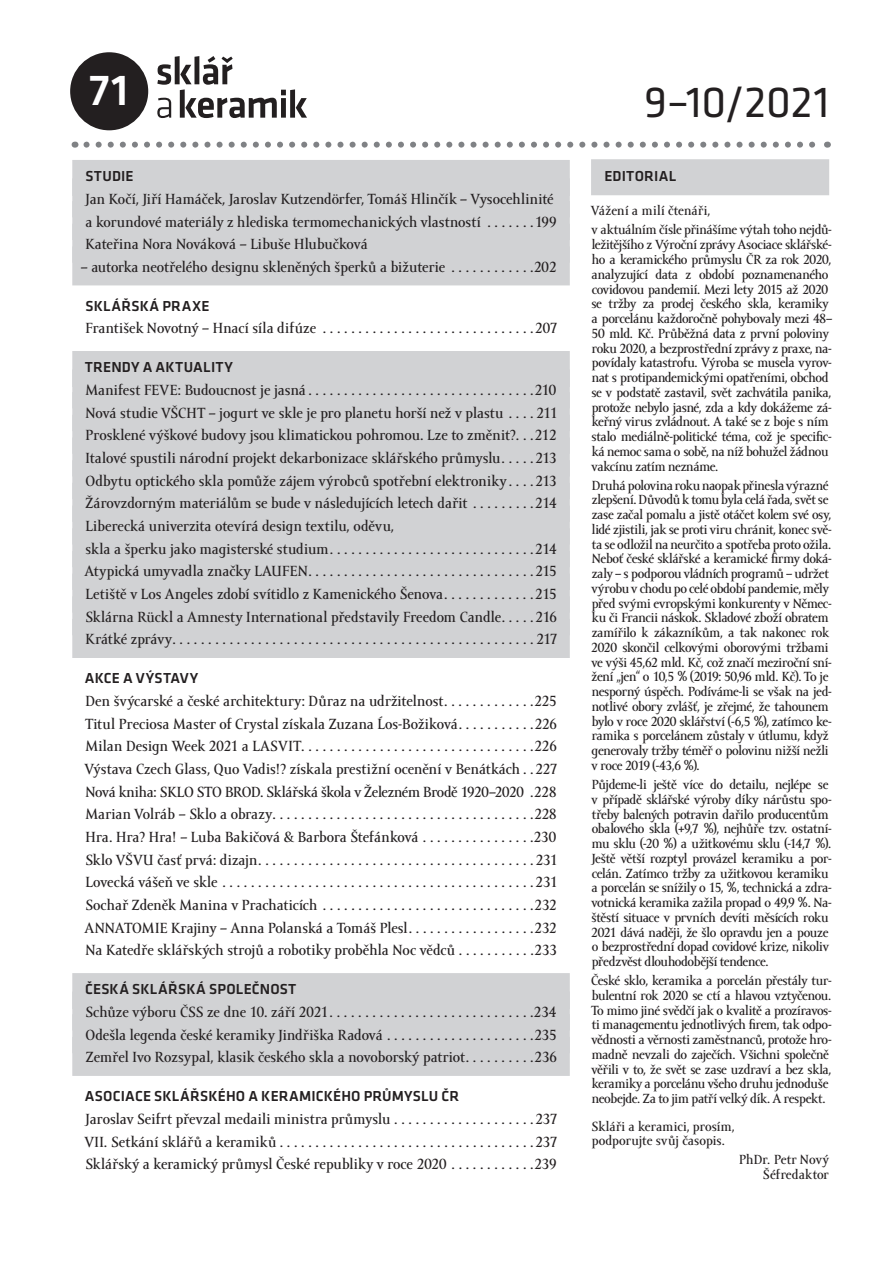
<style>
.page{position:relative;width:893px;height:1263px;background:#fff}
.page>*{position:absolute;margin:0;border:0;box-sizing:border-box;transform-origin:0 0}
.t1{font:45px "Klavika Basic";letter-spacing:-.005em;color:#231f20}
.t2{font:500 45px "Klavika Basic";color:#fff}
.t3{font:15px/22.6px "Amor Serif Text Pro";color:#231f20;text-align:justify}
.t4{font:500 15px "Klavika Basic";letter-spacing:.015em;color:#231f20}
.t5{font:13.5px/14.7px "Amor Serif Text Pro";letter-spacing:-.02em;color:#231f20}
.t6{font:13.5px/14.7px "Amor Serif Text Pro";letter-spacing:.01em;color:#231f20}
</style>
<div class="page">
<div style="left:72px;top:160px;width:498px;height:36px;background:#d1d2d4"></div>
<div style="left:72px;top:178px;width:498px;height:39px;background:#d1d2d4"></div>
<div style="left:72px;top:201px;width:498px;height:39px;background:#d1d2d4"></div>
<div style="left:72px;top:224px;width:498px;height:39px;background:#d1d2d4"></div>
<div style="left:72px;top:246px;width:498px;height:39px;background:#d1d2d4"></div>
<div style="left:72px;top:351px;width:498px;height:36px;background:#d1d2d4"></div>
<div style="left:72px;top:369px;width:498px;height:39px;background:#d1d2d4"></div>
<div style="left:72px;top:392px;width:498px;height:39px;background:#d1d2d4"></div>
<div style="left:72px;top:415px;width:498px;height:39px;background:#d1d2d4"></div>
<div style="left:72px;top:437px;width:498px;height:39px;background:#d1d2d4"></div>
<div style="left:72px;top:460px;width:498px;height:39px;background:#d1d2d4"></div>
<div style="left:72px;top:483px;width:498px;height:39px;background:#d1d2d4"></div>
<div style="left:72px;top:506px;width:498px;height:38px;background:#d1d2d4"></div>
<div style="left:72px;top:528px;width:498px;height:39px;background:#d1d2d4"></div>
<div style="left:72px;top:551px;width:498px;height:39px;background:#d1d2d4"></div>
<div style="left:72px;top:574px;width:498px;height:39px;background:#d1d2d4"></div>
<div style="left:72px;top:596px;width:498px;height:39px;background:#d1d2d4"></div>
<div style="left:72px;top:619px;width:498px;height:39px;background:#d1d2d4"></div>
<div style="left:72px;top:973px;width:498px;height:36px;background:#d1d2d4"></div>
<div style="left:72px;top:991px;width:498px;height:39px;background:#d1d2d4"></div>
<div style="left:72px;top:1014px;width:498px;height:39px;background:#d1d2d4"></div>
<div style="left:72px;top:1037px;width:498px;height:39px;background:#d1d2d4"></div>
<div style="left:591px;top:159px;width:238px;height:36px;background:#d1d2d4"></div>
<svg style="left:86px;top:142px;width:730px;height:6px"></svg>
<svg style="left:157px;top:56px;width:150px;height:62px"></svg>
<div style="left:70px;top:52px;width:78px;height:78px;background:#231f20;border-radius:50%"></div>
<h1 class="t2" style="left:89px;top:73px;width:41px">71</h1>
<p class="t4" style="left:86px;top:170px;width:50px">STUDIE</p>
<p class="t3" style="left:85px;top:189px;width:473px;text-align:left">Jan Kočí, Jiří Hamáček, Jaroslav Kutzendörfer, Tomáš Hlinčík – Vysocehlinité a korundové materiály z hlediska termomechanických vlastností . . . . . . .199<br>Kateřina Nora Nováková – Libuše Hlubučková</p>
<p class="t3" style="left:81px;top:257px;width:477px">– autorka neotřelého designu skleněných šperků a bižuterie . . . . . . . . . . . .202</p>
<p class="t4" style="left:86px;top:300px;width:126px">SKLÁŘSKÁ PRAXE</p>
<p class="t3" style="left:86px;top:318px;width:473px">František Novotný – Hnací síla difúze . . . . . . . . . . . . . . . . . . . . . . . . . . . . . .207</p>
<p class="t4" style="left:85px;top:361px;width:150px">TRENDY A AKTUALITY</p>
<p class="t3" style="left:85px;top:380px;width:474px;text-align:left">Manifest FEVE: Budoucnost je jasná . . . . . . . . . . . . . . . . . . . . . . . . . . . . . . . .210<br>Nová studie VŠCHT – jogurt ve skle je pro planetu horší než v plastu . . . . 211<br>Prosklené výškové budovy jsou klimatickou pohromou. Lze to změnit? . . .212<br>Italové spustili národní projekt dekarbonizace sklářského průmyslu . . . . .213<br>Odbytu optického skla pomůže zájem výrobců spotřební elektroniky . . . .213<br>Žárovzdorným materiálům se bude v následujících letech dařit . . . . . . . . .214<br>Liberecká univerzita otevírá design textilu, oděvu,<br>skla a šperku jako magisterské studium . . . . . . . . . . . . . . . . . . . . . . . . . . . . .214<br>Atypická umyvadla značky LAUFEN . . . . . . . . . . . . . . . . . . . . . . . . . . . . . . . .215<br>Letiště v Los Angeles zdobí svítidlo z Kamenického Šenova . . . . . . . . . . . . .215<br>Sklárna Rückl a Amnesty International představily Freedom Candle . . . . . 216<br>Krátké zprávy . . . . . . . . . . . . . . . . . . . . . . . . . . . . . . . . . . . . . . . . . . . . . . . . . . . 217</p>
<p class="t4" style="left:85px;top:672px;width:115px">AKCE A VÝSTAVY</p>
<p class="t3" style="left:85px;top:691px;width:474px">Den švýcarské a české architektury: Důraz na udržitelnost . . . . . . . . . . . . .225<br>Titul Preciosa Master of Crystal získala Zuzana Ĺos-Božiková . . . . . . . . . . .226<br>Milan Design Week 2021 a LASVIT . . . . . . . . . . . . . . . . . . . . . . . . . . . . . . . . .226<br>Výstava Czech Glass, Quo Vadis!? získala prestižní ocenění v Benátkách . .227<br>Nová kniha: SKLO STO BROD. Sklářská škola v Železném Brodě 1920–2020 .228<br>Marian Volráb – Sklo a obrazy . . . . . . . . . . . . . . . . . . . . . . . . . . . . . . . . . . . . .228<br>Hra. Hra? Hra! – Luba Bakičová &amp; Barbora Štefánková . . . . . . . . . . . . . . . .230<br>Sklo VŠVU časť prvá: dizajn . . . . . . . . . . . . . . . . . . . . . . . . . . . . . . . . . . . . . . . 231<br>Lovecká vášeň ve skle . . . . . . . . . . . . . . . . . . . . . . . . . . . . . . . . . . . . . . . . . . . . 231<br>Sochař Zdeněk Manina v Prachaticích . . . . . . . . . . . . . . . . . . . . . . . . . . . . . .232<br>ANNATOMIE Krajiny – Anna Polanská a Tomáš Plesl . . . . . . . . . . . . . . . . . .232<br>Na Katedře sklářských strojů a robotiky proběhla Noc vědců . . . . . . . . . . .233</p>
<p class="t4" style="left:85px;top:983px;width:213px">ČESKÁ SKLÁŘSKÁ SPOLEČNOST</p>
<p class="t3" style="left:85px;top:1002px;width:473px">Schůze výboru ČSS ze dne 10. září 2021 . . . . . . . . . . . . . . . . . . . . . . . . . . . . .234<br>Odešla legenda české keramiky Jindřiška Radová . . . . . . . . . . . . . . . . . . . . .235<br>Zemřel Ivo Rozsypal, klasik českého skla a novoborský patriot . . . . . . . . . .236</p>
<p class="t4" style="left:85px;top:1090px;width:376px">ASOCIACE SKLÁŘSKÉHO A KERAMICKÉHO PRŮMYSLU ČR</p>
<p class="t3" style="left:85px;top:1109px;width:474px">Jaroslav Seifrt převzal medaili ministra průmyslu . . . . . . . . . . . . . . . . . . . .237<br>VII. Setkání sklářů a keramiků . . . . . . . . . . . . . . . . . . . . . . . . . . . . . . . . . . . .237<br>Sklářský a keramický průmysl České republiky v roce 2020 . . . . . . . . . . . .239</p>
<h1 class="t1" style="left:644px;top:85px;width:187px">9–10/2021</h1>
<p class="t4" style="left:604px;top:170px;width:73px">EDITORIAL</p>
<p class="t5" style="left:591px;top:203px;width:242px;line-height:19px">Vážení a milí čtenáři,<br>v aktuálním čísle přinášíme výtah toho nejdů-</p>
<p class="t5" style="left:591px;top:239px;width:242px">ležitějšího z Výroční zprávy Asociace sklářské&shy;ho a keramického průmyslu ČR za rok 2020, analyzující data z období poznamenaného covidovou pandemií. Mezi lety 2015 až 2020 se tržby za prodej českého skla, keramiky a porcelánu každoročně pohybovaly mezi 48– 50 mld. Kč. Průběžná data z první poloviny roku 2020, a bezprostřední zprávy z praxe, na&shy;povídaly katastrofu. Výroba se musela vyrov&shy;nat s protipandemickými opatřeními, obchod se v podstatě zastavil, svět zachvátila panika, protože nebylo jasné, zda a kdy dokážeme zá&shy;keřný virus zvládnout. A také se z boje s ním stalo mediálně-politické téma, což je specific&shy;ká nemoc sama o sobě, na níž bohužel žádnou vakcínu zatím neznáme.</p>
<p class="t5" style="left:591px;top:479px;width:242px">Druhá polovina roku naopak přinesla výrazné zlepšení. Důvodů k tomu byla celá řada, svět se zase začal pomalu a jistě otáčet kolem své osy, lidé zjistili, jak se proti viru chránit, konec svě&shy;ta se odložil na neurčito a spotřeba proto ožila.<br>Neboť české sklářské a keramické firmy doká&shy;zaly – s podporou vládních programů – udržet výrobu v chodu po celé období pandemie, měly před svými evropskými konkurenty v Němec&shy;ku či Francii náskok. Skladové zboží obratem zamířilo k zákazníkům, a tak nakonec rok 2020 skončil celkovými oborovými tržbami ve výši 45,62 mld. Kč, což značí meziroční sní&shy;žení „jen“ o 10,5 % (2019: 50,96 mld. Kč). To je nesporný úspěch. Podíváme-li se však na jed&shy;notlivé obory zvlášť, je zřejmé, že tahounem bylo v roce 2020 sklářství (-6,5 %), zatímco ke&shy;ramika s porcelánem zůstaly v útlumu, když generovaly tržby téměř o polovinu nižší nežli v roce 2019 (-43,6 %).</p>
<p class="t5" style="left:591px;top:778px;width:242px">Půjdeme-li ještě více do detailu, nejlépe se v případě sklářské výroby díky nárůstu spo&shy;třeby balených potravin dařilo producentům obalového skla (+9,7 %), nejhůře tzv. ostatní&shy;mu sklu (-20 %) a užitkovému sklu (-14,7 %).<br>Ještě větší rozptyl provázel keramiku a por&shy;celán. Zatímco tržby za užitkovou keramiku a porcelán se snížily o 15, %, technická a zdra&shy;votnická keramika zažila propad o 49,9 %. Na&shy;štěstí situace v prvních devíti měsících roku 2021 dává naději, že šlo opravdu jen a pouze o bezprostřední dopad covidové krize, nikoliv předzvěst dlouhodobější tendence.</p>
<p class="t5" style="left:591px;top:974px;width:242px">České sklo, keramika a porcelán přestály tur&shy;bulentní rok 2020 se ctí a hlavou vztyčenou.<br>To mimo jiné svědčí jak o kvalitě a prozíravos&shy;ti managementu jednotlivých firem, tak odpo&shy;vědnosti a věrnosti zaměstnanců, protože hro&shy;madně nevzali do zaječích. Všichni společně věřili v to, že svět se zase uzdraví a bez skla, keramiky a porcelánu všeho druhu jednoduše neobejde. Za to jim patří velký dík. A respekt.</p>
<p class="t6" style="left:591px;top:1120px;width:145px">Skláři a keramici, prosím, podporujte svůj časopis.</p>
<p class="t6" style="left:739px;top:1154px;width:91px;text-align:right">PhDr. Petr Nový<br>Šéfredaktor</p>
</div>
